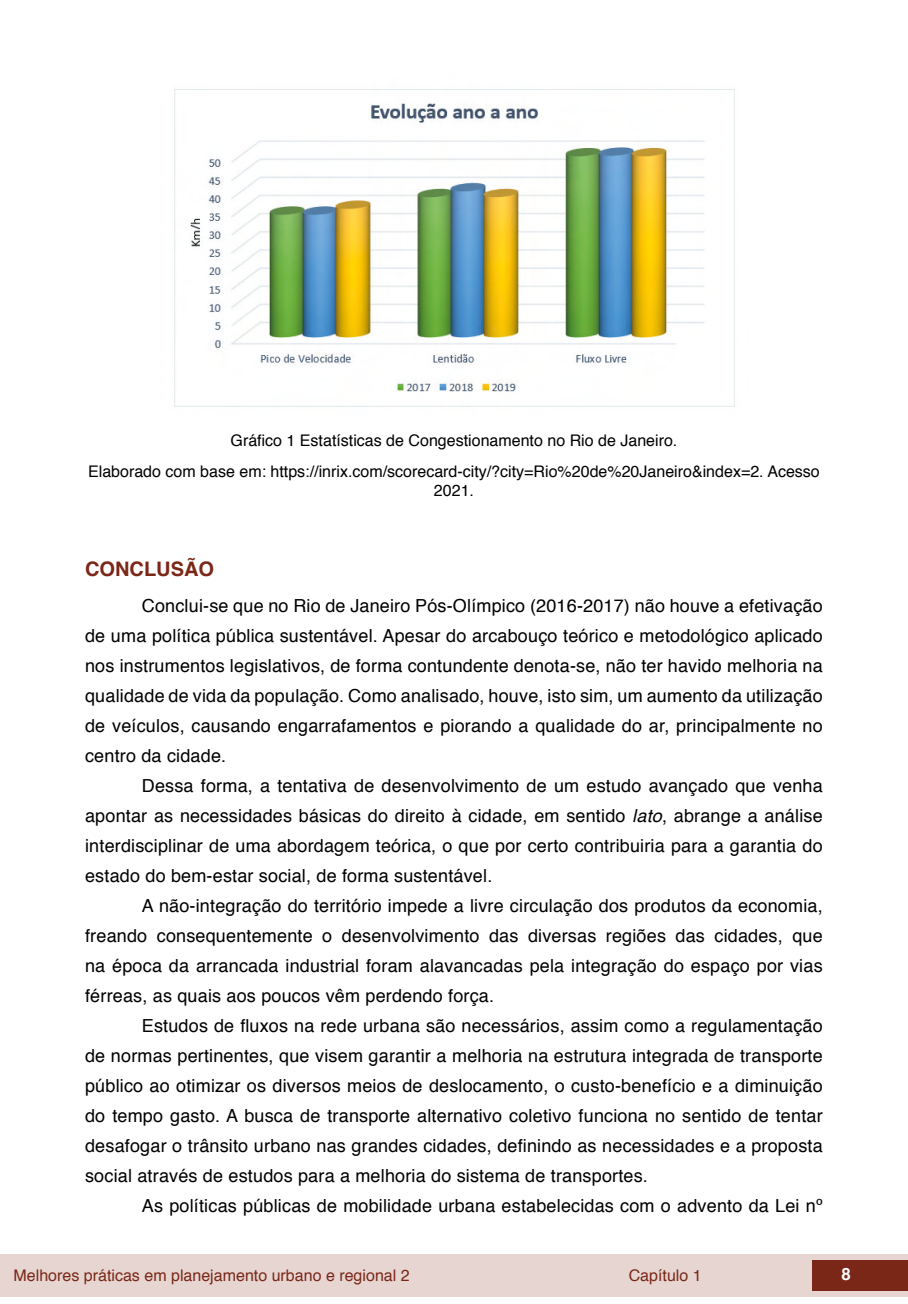
<style>
.page{position:relative;width:908px;height:1304px;background:#fff}
.page>*{position:absolute;margin:0;border:0;box-sizing:border-box;transform-origin:0 0}
.t1{font:700 20px "Helvetica";color:#7a2717}
.t2{font:18px/30px "Helvetica";letter-spacing:.01em;color:#000;text-align:justify}
.t3{font:700 16.8px "Helvetica";color:#fff}
.t4{font:16px/30.6px "Helvetica";color:#000;text-align:center}
.t5{font:16px "Helvetica";color:#7a2717}
.s1{font-style:italic}
</style>
<div class="page">
<div style="left:0;top:1254px;width:906px;height:43px;background:#e6d5d1"></div>
<div style="left:812px;top:1261px;width:95px;height:30px;background:#7a2717"></div>
<img style="left:174px;top:89px;width:561px;height:318px">
<p class="t4" style="left:88px;top:426px;width:733px">Gráfico 1 Estatísticas de Congestionamento no Rio de Janeiro.<br>Elaborado com base em: https://inrix.com/scorecard-city/?city=Rio%20de%20Janeiro&amp;index=2. Acesso</p>
<p class="t4" style="left:434px;top:476px;width:42px">2021.</p>
<p class="t1" style="left:85px;top:553px;width:130px">CONCLUSÃO</p>
<p class="t2" style="left:85px;top:591px;width:738px;text-indent:57px">Conclui-se que no Rio de Janeiro Pós-Olímpico (2016-2017) não houve a efetivação de uma política pública sustentável. Apesar do arcabouço teórico e metodológico aplicado nos instrumentos legislativos, de forma contundente denota-se, não ter havido melhoria na qualidade de vida da população. Como analisado, houve, isto sim, um aumento da utilização de veículos, causando engarrafamentos e piorando a qualidade do ar, principalmente no centro da cidade.</p>
<p class="t2" style="left:85px;top:771px;width:738px;text-indent:57px">Dessa forma, a tentativa de desenvolvimento de um estudo avançado que venha apontar as necessidades básicas do direito à cidade, em sentido <span class="s1">lato</span>, abrange a análise interdisciplinar de uma abordagem teórica, o que por certo contribuiria para a garantia do estado do bem-estar social, de forma sustentável.</p>
<p class="t2" style="left:85px;top:891px;width:738px;text-indent:57px">A não-integração do território impede a livre circulação dos produtos da economia, freando consequentemente o desenvolvimento das diversas regiões das cidades, que na época da arrancada industrial foram alavancadas pela integração do espaço por vias férreas, as quais aos poucos vêm perdendo força.</p>
<p class="t2" style="left:85px;top:1011px;width:738px;text-indent:57px">Estudos de fluxos na rede urbana são necessários, assim como a regulamentação de normas pertinentes, que visem garantir a melhoria na estrutura integrada de transporte público ao otimizar os diversos meios de deslocamento, o custo-benefício e a diminuição do tempo gasto. A busca de transporte alternativo coletivo funciona no sentido de tentar desafogar o trânsito urbano nas grandes cidades, definindo as necessidades e a proposta social através de estudos para a melhoria do sistema de transportes.</p>
<p class="t2" style="left:142px;top:1191px;width:682px">As políticas públicas de mobilidade urbana estabelecidas com o advento da Lei nº</p>
<p class="t5" style="left:14px;top:1263px;width:397px">Melhores práticas em planejamento urbano e regional 2</p>
<p class="t5" style="left:628px;top:1263px;width:74px">Capítulo 1</p>
<p class="t3" style="left:841px;top:1261px;width:11px">8</p>
</div>
